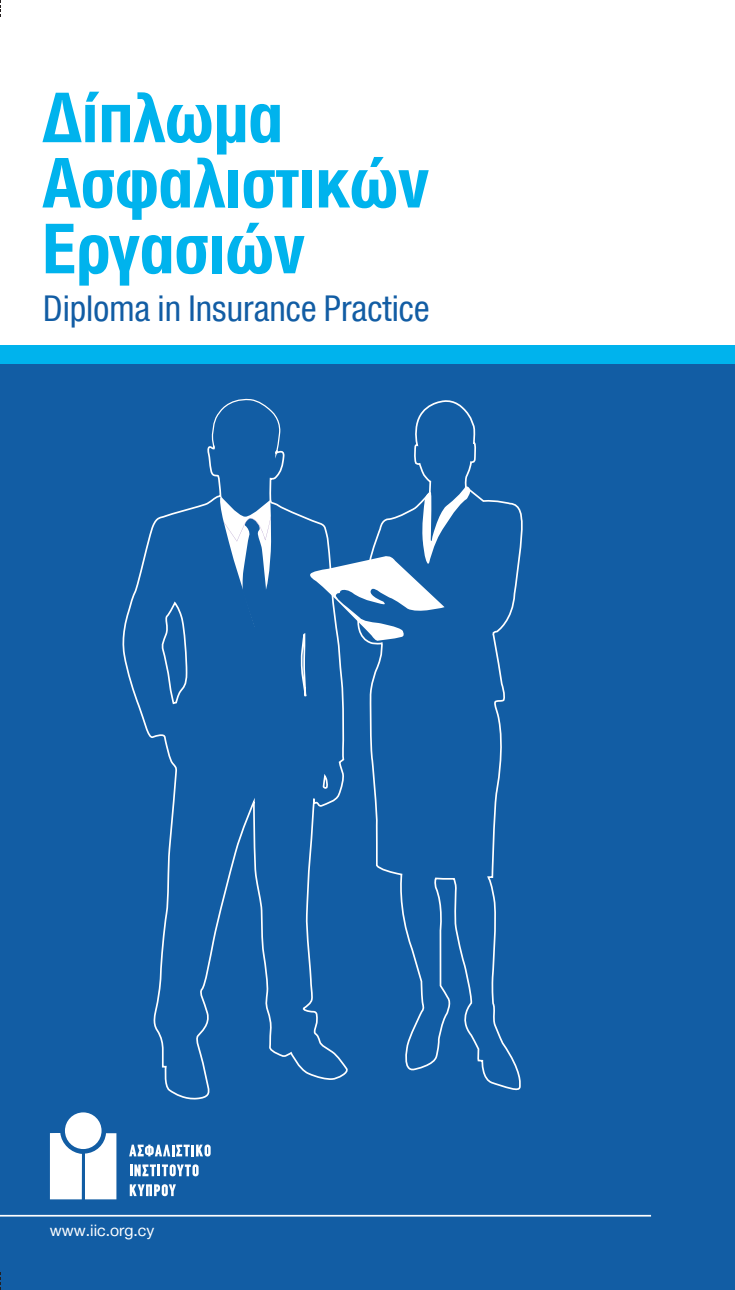
<style>
.page{position:relative;width:735px;height:1290px;background:#fff}
.page>*{position:absolute;margin:0;border:0;box-sizing:border-box;transform-origin:0 0}
.t1{font:700 74.38px/131.1px "CF Helvetica Cond";color:#00b3ed}
.t2{font:37.98px "CF Helvetica Cond";color:#125da4}
.t3{font:16.97px "CF Helvetica";color:#fff}
</style>
<div class="page">
<div style="left:0;top:357px;width:734px;height:933px;background:#125da4"></div>
<div style="left:0;top:345px;width:734px;height:18px;background:#00b3ed"></div>
<div style="left:65px;top:1112px;width:36px;height:37px;background:#fff;border-radius:50%"></div>
<svg style="left:50px;top:1133px;width:66px;height:66px"></svg>
<svg style="left:129px;top:1144px;width:81px;height:12px"></svg>
<svg style="left:130px;top:1164px;width:68px;height:12px"></svg>
<svg style="left:130px;top:1184px;width:46px;height:12px"></svg>
<hr style="left:0;top:1215px;width:650px;height:1px;background:#fff">
<svg style="left:122px;top:438px;width:226px;height:661px"></svg>
<svg style="left:219px;top:496px;width:52px;height:133px"></svg>
<svg style="left:212px;top:398px;width:68px;height:91px"></svg>
<svg style="left:367px;top:493px;width:156px;height:597px"></svg>
<svg style="left:309px;top:363px;width:166px;height:279px"></svg>
<svg style="left:0;top:0;width:1px;height:17px"></svg>
<p class="t1" style="left:42px;top:52px;width:264px">∆ίπλωµα<br>Εργασιών</p>
<p class="t1" style="left:42px;top:118px;width:388px">Ασφαλιστικών</p>
<p class="t2" style="left:43px;top:288px;width:387px">Diploma in Insurance Practice</p>
<p class="t3" style="left:50px;top:1221px;width:106px">www.iic.org.cy</p>
</div>
